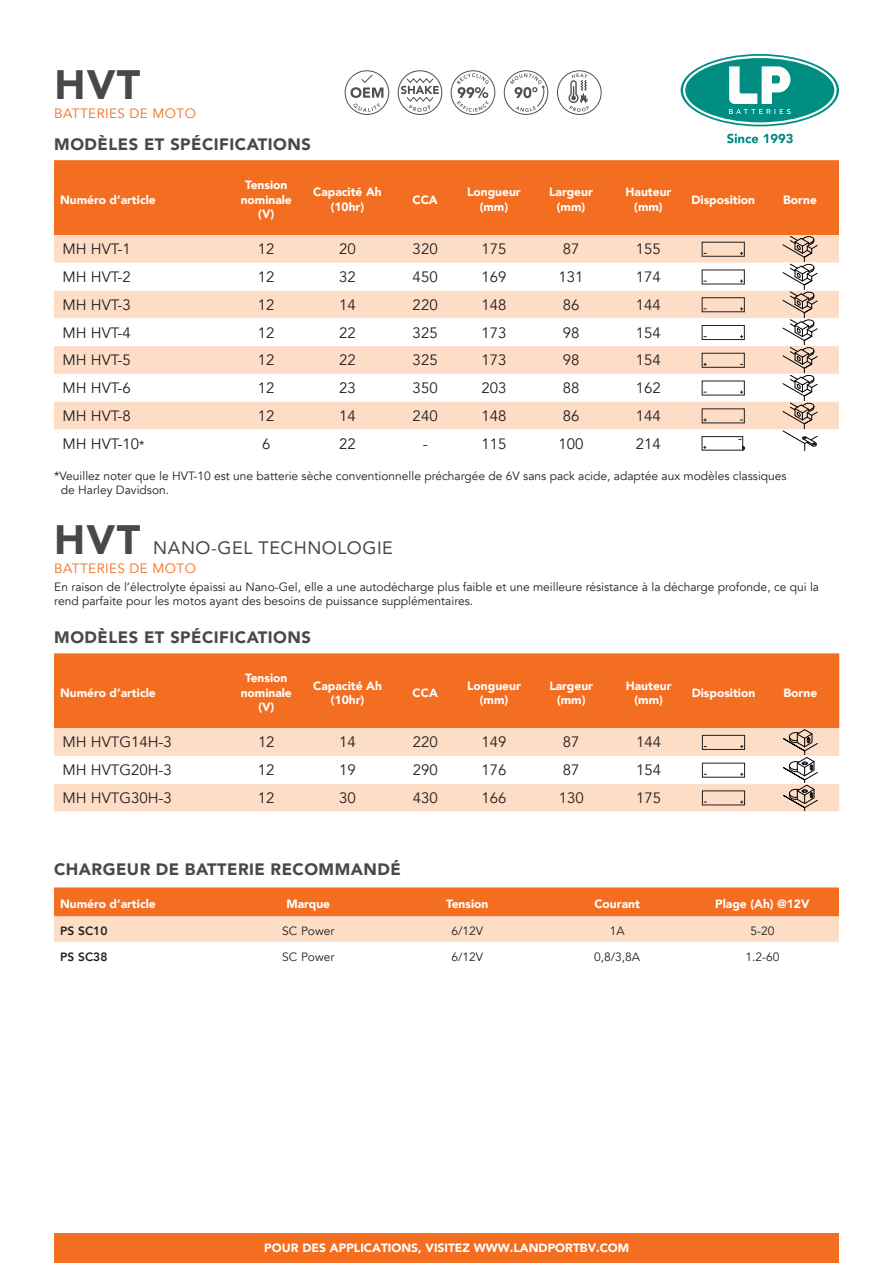
<style>
.page{position:relative;width:893px;height:1263px;background:#fff}
.page>*{position:absolute;margin:0;border:0;box-sizing:border-box;transform-origin:0 0}
.t1{font:900 40.95px "Avenir";letter-spacing:.03em;color:#46484a}
.t2{font:18px "Avenir";letter-spacing:.03em;color:#46484a}
.t3{font:900 16.5px "Avenir";letter-spacing:.03em;color:#46484a}
.t4{font:15px "Avenir";color:#231f20}
.t5{font:13.5px "Avenir";letter-spacing:.03em;color:#f36e21}
.LPlist{font:12px/14.4px "Avenir";color:#231f20}
.Normaal{font:900 12px/14.4px "Avenir";color:#fff;text-align:center}
.LPlist-2{font:800 12px "Avenir";color:#231f20}
.s1{font-size:12px}
</style>
<div class="page">
<div style="left:54px;top:160px;width:785px;height:75px;background:#f36e21"></div>
<div style="left:54px;top:235px;width:785px;height:28px;background:#fdddc6"></div>
<svg style="left:54px;top:269px;width:785px;height:183px"></svg>
<div style="left:702px;top:297px;width:43px;height:15px;border:1px solid #231f20"></div>
<div style="left:702px;top:325px;width:43px;height:15px;border:1px solid #231f20"></div>
<div style="left:702px;top:353px;width:43px;height:15px;border:1px solid #231f20"></div>
<svg style="left:703px;top:363px;width:4px;height:3px"></svg>
<svg style="left:703px;top:418px;width:4px;height:3px"></svg>
<div style="left:702px;top:436px;width:41px;height:14px;border:1px solid #231f20"></div>
<svg style="left:742px;top:446px;width:3px;height:4px"></svg>
<svg style="left:783px;top:236px;width:34px;height:215px"></svg>
<div style="left:54px;top:653px;width:785px;height:75px;background:#f36e21"></div>
<div style="left:54px;top:728px;width:785px;height:83px;background:#fcddc7"></div>
<svg style="left:54px;top:729px;width:785px;height:81px"></svg>
<div style="left:54px;top:1234px;width:785px;height:29px;background:#f36e21"></div>
<svg style="left:681px;top:54px;width:158px;height:72px"></svg>
<svg style="left:727px;top:134px;width:66px;height:9px"></svg>
<svg style="left:54px;top:887px;width:785px;height:55px;background:#f7a370"></svg>
<svg style="left:344px;top:70px;width:205px;height:45px"></svg>
<div style="left:557px;top:70px;width:44px;height:45px;border:1px solid #4f4f4f;border-radius:50%"></div>
<svg style="left:568px;top:73px;width:21px;height:39px"></svg>
<p class="t1" style="left:54px;top:50px;width:87px">HVT</p>
<p class="t5" style="left:54px;top:105px;width:143px">BATTERIES DE MOTO</p>
<p class="t3" style="left:54px;top:130px;width:258px">MODÈLES ET SPÉCIFICATIONS</p>
<p class="Normaal" style="left:60px;top:192px;width:97px">Numéro d’article</p>
<p class="Normaal" style="left:241px;top:177px;width:53px">Tension nominale (V)</p>
<p class="Normaal" style="left:313px;top:185px;width:70px">Capacité Ah (10hr)</p>
<p class="Normaal" style="left:412px;top:192px;width:27px">CCA</p>
<p class="Normaal" style="left:467px;top:185px;width:55px">Longueur (mm)</p>
<p class="Normaal" style="left:549px;top:185px;width:45px">Largeur (mm)</p>
<p class="Normaal" style="left:625px;top:185px;width:47px">Hauteur (mm)</p>
<p class="Normaal" style="left:691px;top:192px;width:65px">Disposition</p>
<p class="Normaal" style="left:783px;top:192px;width:35px">Borne</p>
<p class="t4" style="left:63px;top:240px;width:70px">MH HVT-1</p>
<p class="t4" style="left:258px;top:240px;width:18px">12</p>
<p class="t4" style="left:339px;top:240px;width:18px">20</p>
<p class="t4" style="left:413px;top:240px;width:27px">320</p>
<p class="t4" style="left:481px;top:240px;width:27px">175</p>
<p class="t4" style="left:563px;top:240px;width:18px">87</p>
<p class="t4" style="left:636px;top:240px;width:27px">155</p>
<p class="t4" style="left:63px;top:268px;width:70px">MH HVT-2</p>
<p class="t4" style="left:258px;top:268px;width:18px">12</p>
<p class="t4" style="left:339px;top:268px;width:18px">32</p>
<p class="t4" style="left:413px;top:268px;width:27px">450</p>
<p class="t4" style="left:481px;top:268px;width:27px">169</p>
<p class="t4" style="left:558px;top:268px;width:27px">131</p>
<p class="t4" style="left:636px;top:268px;width:27px">174</p>
<p class="t4" style="left:63px;top:296px;width:70px">MH HVT-3</p>
<p class="t4" style="left:258px;top:296px;width:18px">12</p>
<p class="t4" style="left:339px;top:296px;width:18px">14</p>
<p class="t4" style="left:413px;top:296px;width:27px">220</p>
<p class="t4" style="left:481px;top:296px;width:27px">148</p>
<p class="t4" style="left:563px;top:296px;width:18px">86</p>
<p class="t4" style="left:636px;top:296px;width:27px">144</p>
<p class="t4" style="left:63px;top:323px;width:70px">MH HVT-4</p>
<p class="t4" style="left:258px;top:323px;width:18px">12</p>
<p class="t4" style="left:339px;top:323px;width:18px">22</p>
<p class="t4" style="left:413px;top:323px;width:27px">325</p>
<p class="t4" style="left:481px;top:323px;width:27px">173</p>
<p class="t4" style="left:563px;top:323px;width:18px">98</p>
<p class="t4" style="left:636px;top:323px;width:27px">154</p>
<p class="t4" style="left:63px;top:351px;width:70px">MH HVT-5</p>
<p class="t4" style="left:258px;top:351px;width:18px">12</p>
<p class="t4" style="left:339px;top:351px;width:18px">22</p>
<p class="t4" style="left:413px;top:351px;width:27px">325</p>
<p class="t4" style="left:481px;top:351px;width:27px">173</p>
<p class="t4" style="left:563px;top:351px;width:18px">98</p>
<p class="t4" style="left:636px;top:351px;width:27px">154</p>
<p class="t4" style="left:63px;top:379px;width:70px">MH HVT-6</p>
<p class="t4" style="left:258px;top:379px;width:18px">12</p>
<p class="t4" style="left:339px;top:379px;width:18px">23</p>
<p class="t4" style="left:413px;top:379px;width:27px">350</p>
<p class="t4" style="left:481px;top:379px;width:27px">203</p>
<p class="t4" style="left:563px;top:379px;width:18px">88</p>
<p class="t4" style="left:636px;top:379px;width:27px">162</p>
<p class="t4" style="left:63px;top:407px;width:70px">MH HVT-8</p>
<p class="t4" style="left:258px;top:407px;width:18px">12</p>
<p class="t4" style="left:339px;top:407px;width:18px">14</p>
<p class="t4" style="left:413px;top:407px;width:27px">240</p>
<p class="t4" style="left:481px;top:407px;width:27px">148</p>
<p class="t4" style="left:563px;top:407px;width:18px">86</p>
<p class="t4" style="left:636px;top:407px;width:27px">144</p>
<p class="t4" style="left:63px;top:435px;width:84px">MH HVT-10<span class="s1">*</span></p>
<p class="t4" style="left:262px;top:435px;width:10px">6</p>
<p class="t4" style="left:339px;top:435px;width:18px">22</p>
<p class="t4" style="left:423px;top:435px;width:6px">-</p>
<p class="t4" style="left:481px;top:435px;width:27px">115</p>
<p class="t4" style="left:558px;top:435px;width:27px">100</p>
<p class="t4" style="left:636px;top:435px;width:27px">214</p>
<p class="LPlist" style="left:61px;top:469px;width:727px;text-indent:-7px">*Veuillez noter que le HVT-10 est une batterie sèche conventionnelle préchargée de 6V sans pack acide, adaptée aux modèles classiques de Harley Davidson.</p>
<p class="t1" style="left:54px;top:504px;width:87px">HVT</p>
<p class="t2" style="left:153px;top:533px;width:241px">NANO-GEL TECHNOLOGIE</p>
<p class="t5" style="left:54px;top:560px;width:143px">BATTERIES DE MOTO</p>
<p class="LPlist" style="left:54px;top:580px;width:766px">En raison de l’électrolyte épaissi au Nano-Gel, elle a une autodécharge plus faible et une meilleure résistance à la décharge profonde, ce qui la rend parfaite pour les motos ayant des besoins de puissance supplémentaires.</p>
<p class="t3" style="left:54px;top:623px;width:258px">MODÈLES ET SPÉCIFICATIONS</p>
<p class="Normaal" style="left:60px;top:685px;width:97px">Numéro d’article</p>
<p class="Normaal" style="left:241px;top:671px;width:53px">Tension nominale (V)</p>
<p class="Normaal" style="left:313px;top:678px;width:70px">Capacité Ah (10hr)</p>
<p class="Normaal" style="left:413px;top:685px;width:27px">CCA</p>
<p class="Normaal" style="left:467px;top:678px;width:55px">Longueur (mm)</p>
<p class="Normaal" style="left:549px;top:678px;width:45px">Largeur (mm)</p>
<p class="Normaal" style="left:626px;top:678px;width:47px">Hauteur (mm)</p>
<p class="Normaal" style="left:692px;top:685px;width:65px">Disposition</p>
<p class="Normaal" style="left:783px;top:685px;width:35px">Borne</p>
<p class="t4" style="left:63px;top:733px;width:111px">MH HVTG14H-3</p>
<p class="t4" style="left:258px;top:733px;width:18px">12</p>
<p class="t4" style="left:339px;top:733px;width:18px">14</p>
<p class="t4" style="left:413px;top:733px;width:27px">220</p>
<p class="t4" style="left:482px;top:733px;width:27px">149</p>
<p class="t4" style="left:563px;top:733px;width:18px">87</p>
<p class="t4" style="left:636px;top:733px;width:27px">144</p>
<p class="t4" style="left:63px;top:761px;width:111px">MH HVTG20H-3</p>
<p class="t4" style="left:258px;top:761px;width:18px">12</p>
<p class="t4" style="left:339px;top:761px;width:18px">19</p>
<p class="t4" style="left:413px;top:761px;width:27px">290</p>
<p class="t4" style="left:482px;top:761px;width:27px">176</p>
<p class="t4" style="left:563px;top:761px;width:18px">87</p>
<p class="t4" style="left:636px;top:761px;width:27px">154</p>
<p class="t4" style="left:63px;top:789px;width:111px">MH HVTG30H-3</p>
<p class="t4" style="left:258px;top:789px;width:18px">12</p>
<p class="t4" style="left:339px;top:789px;width:18px">30</p>
<p class="t4" style="left:413px;top:789px;width:27px">430</p>
<p class="t4" style="left:482px;top:789px;width:27px">166</p>
<p class="t4" style="left:559px;top:789px;width:27px">130</p>
<p class="t4" style="left:636px;top:789px;width:27px">175</p>
<p class="t3" style="left:54px;top:855px;width:348px">CHARGEUR DE BATTERIE RECOMMANDÉ</p>
<p class="Normaal" style="left:60px;top:896px;width:97px">Numéro d’article</p>
<p class="Normaal" style="left:286px;top:896px;width:45px">Marque</p>
<p class="Normaal" style="left:446px;top:896px;width:44px">Tension</p>
<p class="Normaal" style="left:594px;top:896px;width:47px">Courant</p>
<p class="Normaal" style="left:715px;top:896px;width:96px">Plage (Ah) @12V</p>
<p class="LPlist-2" style="left:60px;top:922px;width:49px">PS SC10</p>
<p class="LPlist" style="left:282px;top:924px;width:54px">SC Power</p>
<p class="LPlist" style="left:451px;top:924px;width:33px">6/12V</p>
<p class="LPlist" style="left:610px;top:924px;width:16px">1A</p>
<p class="LPlist" style="left:750px;top:924px;width:26px">5-20</p>
<p class="LPlist-2" style="left:60px;top:947px;width:49px">PS SC38</p>
<p class="LPlist" style="left:282px;top:950px;width:54px">SC Power</p>
<p class="LPlist" style="left:451px;top:950px;width:33px">6/12V</p>
<p class="LPlist" style="left:594px;top:950px;width:48px">0,8/3,8A</p>
<p class="LPlist" style="left:745px;top:950px;width:36px">1.2-60</p>
<p class="Normaal" style="left:264px;top:1240px;width:366px">POUR DES APPLICATIONS, VISITEZ WWW.LANDPORTBV.COM</p>
</div>
